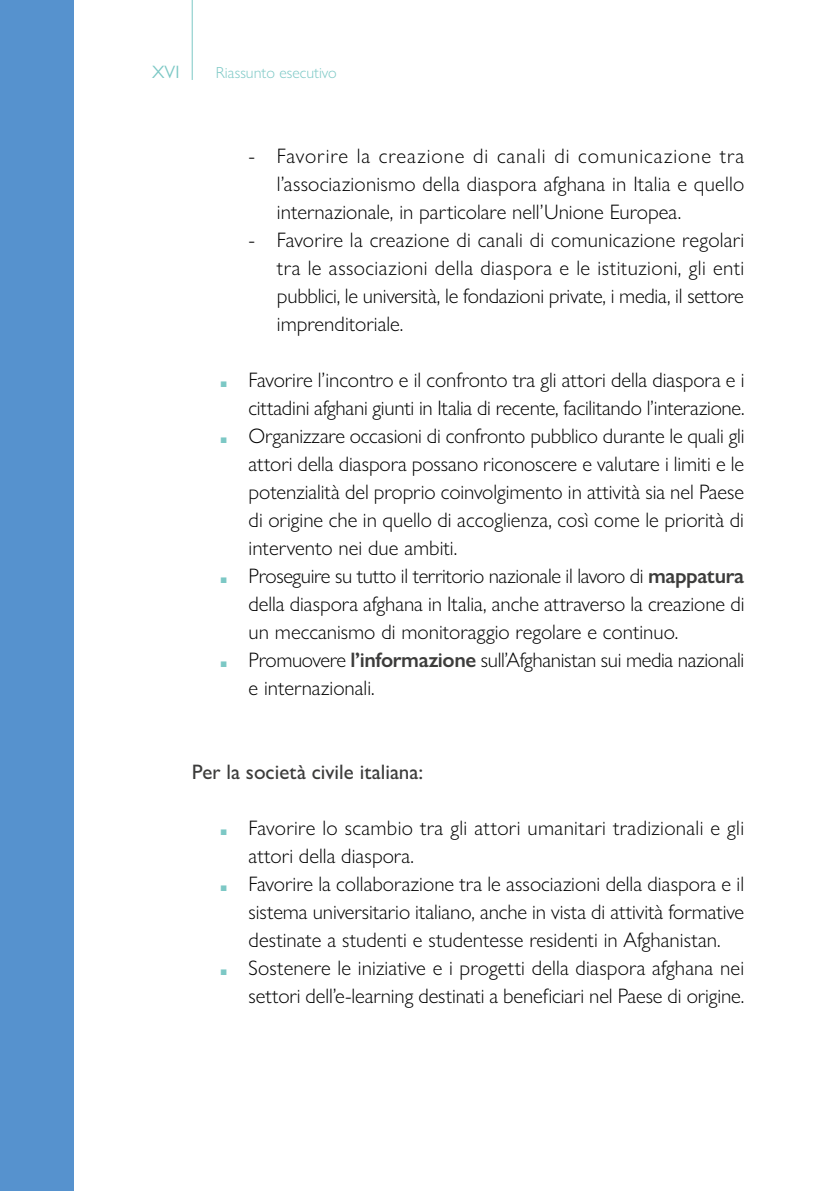
<style>
.page{position:relative;width:840px;height:1191px;background:#fff}
.page>*{position:absolute;margin:0;border:0;box-sizing:border-box;transform-origin:0 0}
.t1{font:300 21px/28px "Gill Sans Nova";color:#000;text-align:justify}
.t2{font:300 21px/28px "Gill Sans Nova";letter-spacing:-.02em;color:#000}
.TESTO{font:500 21px "Gill Sans Nova";color:#3c3c3b}
.t3{font:18px "Gill Sans Nova";color:#7cc8c5}
.t4{font:300 16px "Gill Sans Nova";color:#7cc8c5}
.s1{font-size:12px;color:#7cc8c5}
.s2{font-weight:600;color:#3c3c3b}
</style>
<div class="page">
<hr style="left:191px;top:0;width:1px;height:80px;background:#7cc8c5">
<div style="left:0;top:0;width:74px;height:1191px;background:#5692ce"></div>
<p class="t3" style="left:152px;top:61px;width:29px">XVI</p>
<p class="t4" style="left:216px;top:63px;width:122px">Riassunto esecutivo</p>
<p class="t1" style="left:277px;top:142px;width:468px;text-indent:-28px">- Favorire la creazione di canali di comunicazione tra l’associazionismo della diaspora afghana in Italia e quello internazionale, in particolare nell’Unione Europea.</p>
<p class="t1" style="left:277px;top:226px;width:468px;text-indent:-28px">- Favorire la creazione di canali di comunicazione regolari tra le associazioni della diaspora e le istituzioni, gli enti pubblici, le università, le fondazioni private, i media, il settore imprenditoriale.</p>
<p class="t1" style="left:220px;top:366px;width:525px;text-align:right"><span class="s1">■</span> Favorire l’incontro e il confronto tra gli attori della diaspora e i cittadini afghani giunti in Italia di recente, facilitando l’interazione.</p>
<p class="t1" style="left:248px;top:422px;width:497px;text-indent:-28px"><span class="s1">■</span> Organizzare occasioni di confronto pubblico durante le quali gli attori della diaspora possano riconoscere e valutare i limiti e le potenzialità del proprio coinvolgimento in attività sia nel Paese di origine che in quello di accoglienza, così come le priorità di intervento nei due ambiti.</p>
<p class="t1" style="left:248px;top:562px;width:497px;text-indent:-28px"><span class="s1">■</span> Proseguire su tutto il territorio nazionale il lavoro di <span class="s2">mappatura </span>della diaspora afghana in Italia, anche attraverso la creazione di un meccanismo di monitoraggio regolare e continuo.</p>
<p class="t2" style="left:248px;top:646px;width:497px;text-indent:-28px"><span class="s1">■</span> Promuovere <span class="s2">l’informazione</span> sull’Afghanistan sui media nazionali e internazionali.</p>
<p class="TESTO" style="left:192px;top:759px;width:233px">Per la società civile italiana:</p>
<p class="t1" style="left:248px;top:814px;width:497px;text-indent:-28px"><span class="s1">■</span> Favorire lo scambio tra gli attori umanitari tradizionali e gli attori della diaspora.</p>
<p class="t1" style="left:248px;top:870px;width:497px;text-indent:-28px"><span class="s1">■</span> Favorire la collaborazione tra le associazioni della diaspora e il sistema universitario italiano, anche in vista di attività formative destinate a studenti e studentesse residenti in Afghanistan.</p>
<p class="t1" style="left:220px;top:954px;width:525px;text-align:right"><span class="s1">■</span> Sostenere le iniziative e i progetti della diaspora afghana nei settori dell’e-learning destinati a beneficiari nel Paese di origine.</p>
</div>
